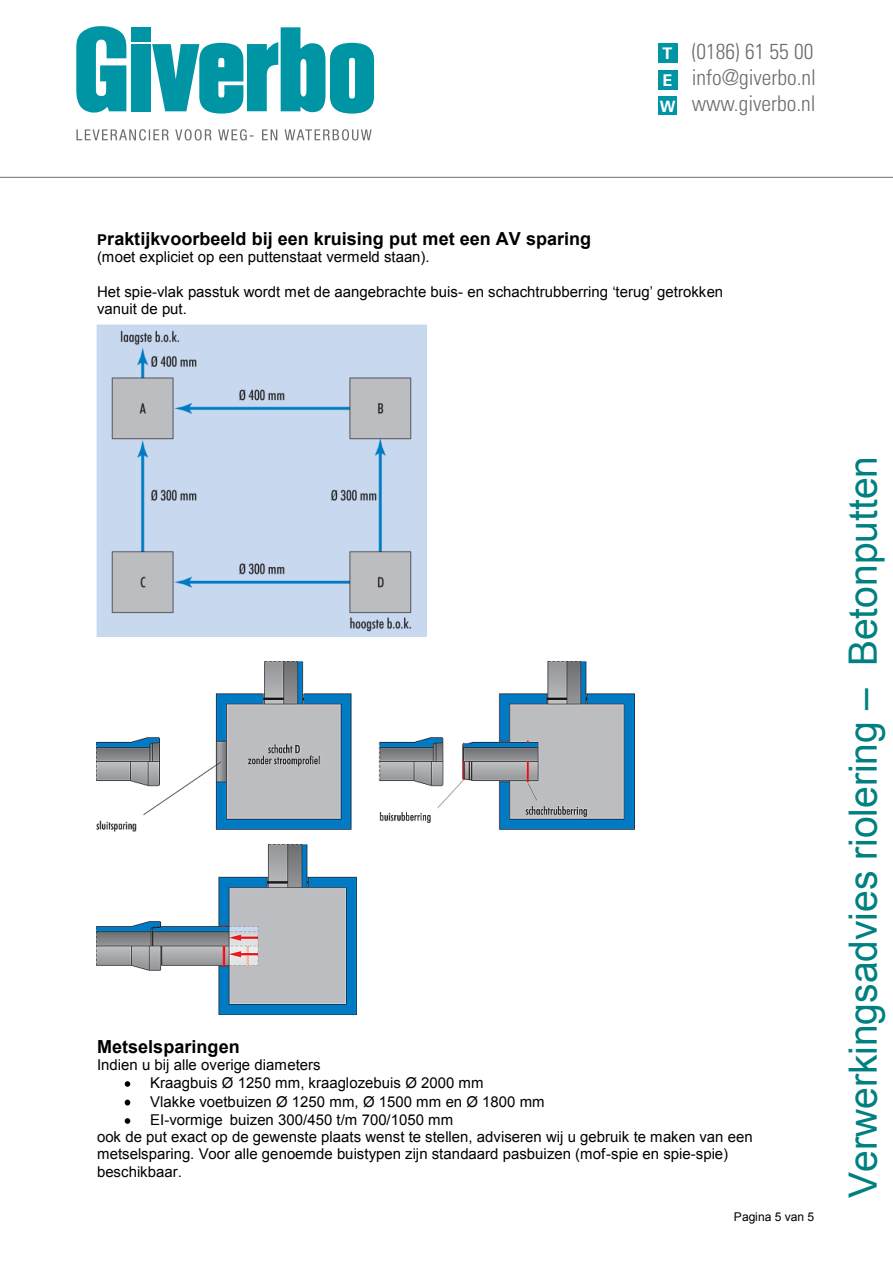
<style>
.page{position:relative;width:893px;height:1263px;background:#fff}
.page>*{position:absolute;margin:0;border:0;box-sizing:border-box;transform-origin:0 0}
.t1{font:39px "Arial";color:#008080}
.t2{font:300 condensed 21.6px/26px "Univers";color:#6c6d70}
.t3{font:700 18px "Arial";color:#000}
.t4{font:700 16.2px "Univers";color:#fff}
.t5{font:700 16.05px "Univers";color:#fff}
.t6{font:700 15.6px "Univers";color:#fff}
.t7{font:15px/17.1px "Arial";color:#000}
.t8{font:12px "Arial";letter-spacing:-.005em;color:#000}
.s1{font-size:15px}
</style>
<div class="page">
<img style="left:97px;top:662px;width:537px;height:170px">
<img style="left:97px;top:845px;width:259px;height:170px">
<img style="left:97px;top:324px;width:330px;height:313px">
<img style="left:124px;top:1081px;width:7px;height:43px">
<div style="left:658px;top:70px;width:19px;height:19px;background:#0095a4"></div>
<div style="left:658px;top:96px;width:19px;height:19px;background:#0095a4"></div>
<div style="left:658px;top:43px;width:19px;height:20px;background:#0095a4"></div>
<hr style="left:0;top:177px;width:893px;height:1px;background:#6c6d70">
<div style="left:131px;top:27px;width:19px;height:14px;background:#0095a4"></div>
<div style="left:131px;top:44px;width:19px;height:67px;background:#0095a4"></div>
<svg style="left:152px;top:27px;width:222px;height:87px"></svg>
<svg style="left:76px;top:26px;width:50px;height:87px"></svg>
<svg style="left:76px;top:129px;width:296px;height:12px"></svg>
<p class="t5" style="left:663px;top:44px;width:11px">T</p>
<p class="t4" style="left:663px;top:70px;width:11px">E</p>
<p class="t6" style="left:660px;top:97px;width:17px">W</p>
<h2 class="t2" style="left:692px;top:39px;width:126px">(0186) 61 55 00 info@giverbo.nl www.giverbo.nl</h2>
<p class="t3" style="left:97px;top:226px;width:496px"><span class="s1">P</span>raktijkvoorbeeld bij een kruising put met een AV sparing</p>
<p class="t7" style="left:97px;top:248px;width:334px">(moet expliciet op een puttenstaat vermeld staan).</p>
<p class="t7" style="left:97px;top:283px;width:628px">Het spie-vlak passtuk wordt met de aangebrachte buis- en schachtrubberring ‘terug’ getrokken vanuit de put.</p>
<p class="t3" style="left:97px;top:1034px;width:144px">Metselsparingen</p>
<p class="t7" style="left:97px;top:1056px;width:225px">Indien u bij alle overige diameters</p>
<p class="t7" style="left:150px;top:1075px;width:335px">Kraagbuis Ø 1250 mm, kraaglozebuis Ø 2000 mm</p>
<p class="t7" style="left:150px;top:1093px;width:396px">Vlakke voetbuizen Ø 1250 mm, Ø 1500 mm en Ø 1800 mm</p>
<p class="t7" style="left:150px;top:1111px;width:305px">EI-vormige buizen 300/450 t/m 700/1050 mm</p>
<p class="t7" style="left:97px;top:1128px;width:657px">ook de put exact op de gewenste plaats wenst te stellen, adviseren wij u gebruik te maken van een</p>
<p class="t7" style="left:97px;top:1146px;width:633px">metselsparing. Voor alle genoemde buistypen zijn standaard pasbuizen (mof-spie en spie-spie)</p>
<p class="t7" style="left:97px;top:1163px;width:86px">beschikbaar.</p>
<p class="t8" style="left:734px;top:1209px;width:82px">Pagina 5 van 5</p>
<h1 class="t1" style="left:838px;top:1198px;width:743px;rotate:-90deg">Verwerkingsadvies riolering – Betonputten</h1>
</div>
